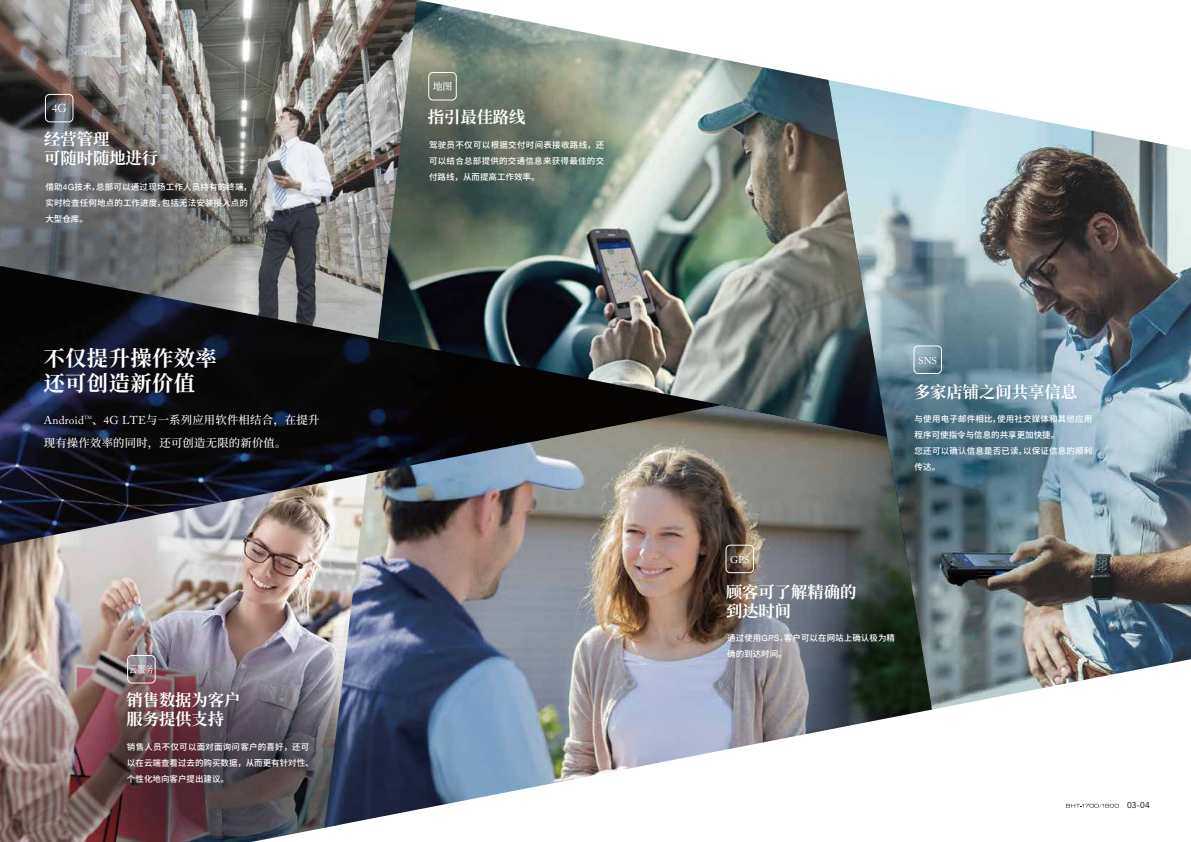
<style>
.page{position:relative;width:1191px;height:842px;background:#fff}
.page>*{position:absolute;margin:0;border:0;box-sizing:border-box;transform-origin:0 0}
.t1{font:700 21.3px/25px "Source Han Serif CN";letter-spacing:.02em;color:#fff}
.t2{font:700 16.3px/19px "Source Han Serif CN";color:#fff}
.t3{font:500 11.3px/23px "Source Han Serif CN";letter-spacing:.02em;color:#fff}
.t4{font:11.3px "Adobe Caslon Pro";letter-spacing:.02em;color:#fff}
.t5{font:9.9px "Adobe Caslon Pro";letter-spacing:-.005em;color:#fff}
.t6{font:500 9.9px "Source Han Serif CN";color:#fff;scale:.82 1}
.t7{font:500 9.9px "Source Han Serif CN";color:#fff}
.t8{font:500 8.5px/16px "Source Han Sans CN";letter-spacing:.02em;color:#fff}
.t9{font:500 8.5px/16px "Source Han Sans CN";color:#fff}
.t10{font:8.5px "Avenir LT Std";color:#221815}
.t11{font:4.5px "Adobe Caslon Pro";color:#fff}
.s1{font-family:"Helvetica";font-weight:400}
.s2{font-family:"Adobe Caslon Pro";font-weight:400}
</style>
<div class="page">
<img style="left:0;top:342px;width:1078px;height:462px">
<img style="left:0;top:0;width:378px;height:342px">
<img style="left:0;top:471px;width:325px;height:371px">
<img style="left:325px;top:405px;width:607px;height:423px">
<img style="left:378px;top:0;width:451px;height:437px">
<img style="left:828px;top:80px;width:363px;height:629px">
<svg style="left:1065px;top:804px;width:54px;height:4px"></svg>
<div style="left:913px;top:346px;width:29px;height:28px;border:1px solid #fff;border-radius:4px"></div>
<div style="left:45px;top:94px;width:28px;height:28px;border:1px solid #fff;border-radius:4px"></div>
<div style="left:127px;top:655px;width:28px;height:28px;border:1px solid #fff;border-radius:4px"></div>
<div style="left:725px;top:545px;width:29px;height:28px;border:1px solid #fff;border-radius:4px"></div>
<div style="left:428px;top:72px;width:28px;height:28px;border:1px solid #fff;border-radius:4px"></div>
<h3 class="t4" style="left:52px;top:102px;width:17px">4G</h3>
<h2 class="t2" style="left:44px;top:130px;width:116px">经营管理<br>可随时随地进行</h2>
<p class="t8" style="left:45px;top:179px;width:208px">借助<span class="s1">4G</span>技术，总部可以通过现场工作人员持有的终端，实时检查任何地点的工作进度，包括无法安装接入点的大型仓库。</p>
<h1 class="t1" style="left:44px;top:346px;width:175px">不仅提升操作效率还可创造新价值</h1>
<h3 class="t3" style="left:44px;top:409px;width:277px;text-indent:48px">、<span class="s2">4G LTE</span>与一系列应用软件相结合，在提升现有操作效率的同时，还可创造无限的新价值。</h3>
<h3 class="t4" style="left:44px;top:414px;width:42px">Android</h3>
<p class="t11" style="left:84px;top:415px;width:9px">TM</p>
<p class="t6" style="left:129px;top:664px;width:31px">云服务</p>
<h2 class="t2" style="left:126px;top:691px;width:116px">销售数据为客户服务提供支持</h2>
<p class="t9" style="left:127px;top:739px;width:188px">销售人员不仅可以面对面询问客户的喜好，还可以在云端查看过去的购买数据，从而更有针对性、个性化地向客户提出建议。</p>
<p class="t7" style="left:433px;top:80px;width:21px">地图</p>
<h2 class="t2" style="left:428px;top:107px;width:99px">指引最佳路线</h2>
<p class="t8" style="left:429px;top:137px;width:177px;text-align:justify">驾驶员不仅可以根据交付时间表接收路线，还可以结合总部提供的交通信息来获得最佳的交付路线，从而提高工作效率。</p>
<p class="t5" style="left:918px;top:355px;width:20px">SNS</p>
<h2 class="t2" style="left:914px;top:383px;width:164px">多家店铺之间共享信息</h2>
<p class="t8" style="left:914px;top:411px;width:179px">与使用电子邮件相比，使用社交媒体和其他应用程序可使指令与信息的共享更加快捷。<br>您还可以确认信息是否已读，以保证信息的顺利传达。</p>
<p class="t5" style="left:730px;top:554px;width:21px">GPS</p>
<h2 class="t2" style="left:726px;top:582px;width:132px">顾客可了解精确的到达时间</h2>
<p class="t8" style="left:727px;top:630px;width:169px">通过使用<span class="s1">GPS</span>，客户可以在网站上确认极为精确的到达时间。</p>
<p class="t10" style="left:1127px;top:800px;width:24px">03-04</p>
</div>
